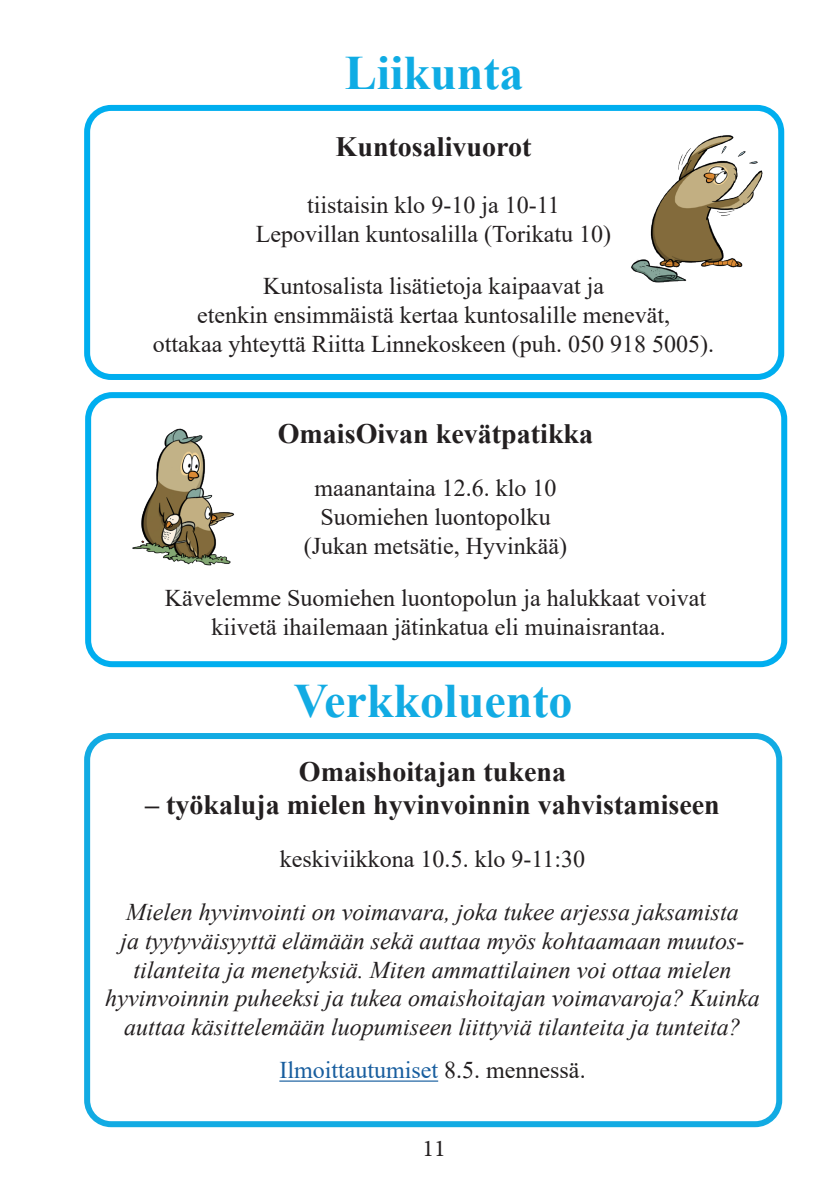
<style>
.page{position:relative;width:840px;height:1191px;background:#fff}
.page>*{position:absolute;margin:0;border:0;box-sizing:border-box;transform-origin:0 0}
.t1{font:700 48px "Times New Roman";color:#12abe3}
.t2{font:700 48px "Times New Roman";color:#0face4}
.t3{font:700 28px "Times New Roman";color:#231f20}
.t4{font:24px/28.8px "Times New Roman";color:#231f20;text-align:center}
.t5{font:italic 24px/28.8px "Times New Roman";color:#231f20;text-align:center}
.t6{font:24px "Times New Roman";color:#175d9e}
.t7{font:24px "Minion Pro";color:#231f20}
.s1{color:#231f20}
</style>
<div class="page">
<div style="left:84px;top:105px;width:699px;height:275px;border:6px solid #00aeef;border-radius:24px"></div>
<div style="left:85px;top:392px;width:701px;height:275px;border:6px solid #00aeef;border-radius:24px"></div>
<hr style="left:279px;top:1080px;width:159px;height:1px;background:#175d9e">
<div style="left:84px;top:733px;width:697px;height:394px;border:6px solid #12abe3;border-radius:24px"></div>
<img style="left:132px;top:428px;width:103px;height:138px">
<img style="left:631px;top:119px;width:145px;height:164px">
<h1 class="t2" style="left:344px;top:39px;width:180px">Liikunta</h1>
<p class="t3" style="left:335px;top:126px;width:197px">Kuntosalivuorot</p>
<p class="t4" style="left:256px;top:190px;width:356px">tiistaisin klo 9-10 ja 10-11<br>Lepovillan kuntosalilla (Torikatu 10)</p>
<p class="t4" style="left:153px;top:271px;width:562px">Kuntosalista lisätietoja kaipaavat ja<br>etenkin ensimmäistä kertaa kuntosalille menevät,<br>ottakaa yhteyttä Riitta Linnekoskeen (puh. 050 918 5005).</p>
<p class="t3" style="left:278px;top:413px;width:317px">OmaisOivan kevätpatikka</p>
<p class="t4" style="left:303px;top:473px;width:265px">maanantaina 12.6. klo 10<br>Suomiehen luontopolku (Jukan metsätie, Hyvinkää)</p>
<p class="t4" style="left:165px;top:583px;width:542px">Kävelemme Suomiehen luontopolun ja halukkaat voivat kiivetä ihailemaan jätinkatua eli muinaisrantaa.</p>
<h1 class="t1" style="left:294px;top:666px;width:280px">Verkkoluento</h1>
<p class="t3" style="left:299px;top:751px;width:268px">Omaishoitajan tukena</p>
<p class="t3" style="left:145px;top:785px;width:576px">– työkaluja mielen hyvinvoinnin vahvistamiseen</p>
<p class="t4" style="left:279px;top:844px;width:307px">keskiviikkona 10.5. klo 9-11:30</p>
<p class="t5" style="left:105px;top:897px;width:655px">Mielen hyvinvointi on voimavara, joka tukee arjessa jaksamista<br>ja tyytyväisyyttä elämään sekä auttaa myös kohtaamaan muutos&shy;tilanteita ja menetyksiä. Miten ammattilainen voi ottaa mielen hyvinvoinnin puheeksi ja tukea omaishoitajan voimavaroja? Kuinka auttaa käsittelemään luopumiseen liittyviä tilanteita ja tunteita?</p>
<p class="t6" style="left:279px;top:1053px;width:307px">Ilmoittautumiset <span class="s1">8.5. mennessä.</span></p>
<p class="t7" style="left:422px;top:1132px;width:25px">11</p>
</div>
